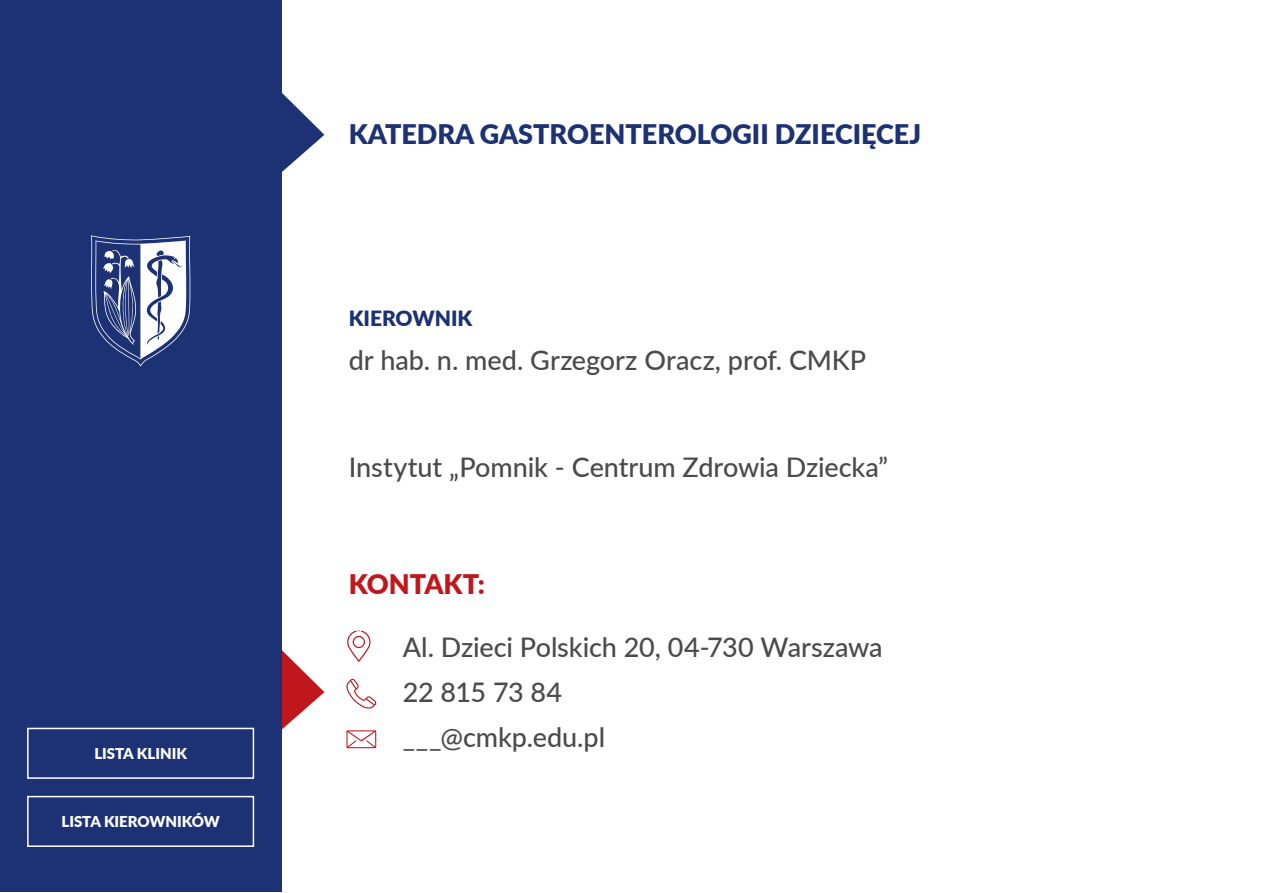
<style>
.page{position:relative;width:1263px;height:893px;background:#fff}
.page>*{position:absolute;margin:0;border:0;box-sizing:border-box;transform-origin:0 0}
.t1{font:500 27px/45px "Lato";letter-spacing:-.005em;color:#4b4b4b}
.t2{font:900 27px "Lato";color:#1d3274}
.t3{font:900 27px "Lato";color:#c0171c}
.t4{font:900 21px "Lato";color:#1d3274}
.t5{font:900 15px "Lato";color:#fff}
</style>
<div class="page">
<svg style="left:281px;top:611px;width:43px;height:156px"></svg>
<svg style="left:281px;top:54px;width:43px;height:155px"></svg>
<div style="left:0;top:1px;width:281px;height:891px;background:#1d3274"></div>
<svg style="left:346px;top:678px;width:31px;height:31px"></svg>
<svg style="left:346px;top:730px;width:30px;height:18px"></svg>
<svg style="left:347px;top:630px;width:23px;height:32px"></svg>
<div style="left:27px;top:728px;width:227px;height:51px;border:2px solid #fff"></div>
<div style="left:27px;top:796px;width:227px;height:51px;border:2px solid #fff"></div>
<svg style="left:91px;top:235px;width:100px;height:132px"></svg>
<p class="t5" style="left:94px;top:743px;width:94px">LISTA KLINIK</p>
<p class="t5" style="left:61px;top:811px;width:160px">LISTA KIEROWNIKÓW</p>
<p class="t2" style="left:349px;top:113px;width:574px">KATEDRA GASTROENTEROLOGII DZIECIĘCEJ</p>
<p class="t4" style="left:349px;top:303px;width:125px">KIEROWNIK</p>
<p class="t1" style="left:349px;top:337px;width:519px">dr hab. n. med. Grzegorz Oracz, prof. CMKP</p>
<p class="t1" style="left:349px;top:443px;width:541px">Instytut „Pomnik - Centrum Zdrowia Dziecka”</p>
<p class="t3" style="left:349px;top:564px;width:138px">KONTAKT:</p>
<p class="t1" style="left:403px;top:624px;width:481px">Al. Dzieci Polskich 20, 04-730 Warszawa<br>22 815 73 84<br>___@cmkp.edu.pl</p>
</div>
